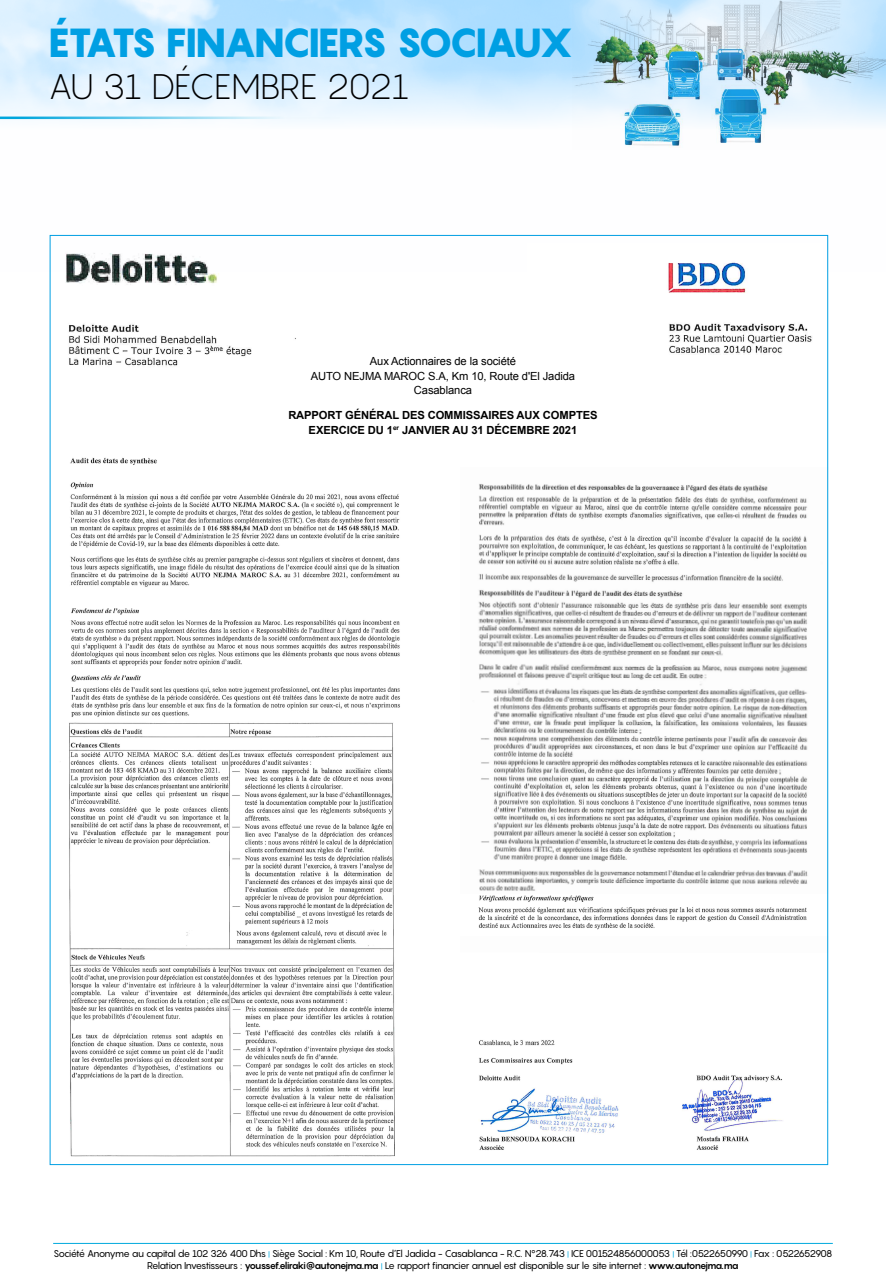
<style>
.page{position:relative;width:886px;height:1276px;background:#fff}
.page>*{position:absolute;margin:0;border:0;box-sizing:border-box;transform-origin:0 0}
.t1{font:900 40px "Pangram";letter-spacing:-.08em;color:#009fe3}
.t2{font:300 35px "Pangram";letter-spacing:-.035em;color:#000}
.t3{font:700 11.25px/14.9px "Arial";letter-spacing:-.01em;color:#000;text-align:center}
.t4{font:11.25px/14.9px "Arial";letter-spacing:-.01em;color:#000;text-align:center}
.t5{font:9.75px/11.8px "Pangram";letter-spacing:-.08em;color:#000;text-align:center}
.s1{font-size:7.25px;color:#00a9dd}
.s2{font-weight:700}
</style>
<div class="page">
<img style="left:479px;top:1040px;width:304px;height:110px">
<img style="left:49px;top:271px;width:247px;height:100px">
<img style="left:478px;top:484px;width:330px;height:407px">
<img style="left:70px;top:457px;width:330px;height:260px">
<img style="left:478px;top:895px;width:329px;height:35px">
<img style="left:69px;top:722px;width:326px;height:435px">
<img style="left:0;top:0;width:829px;height:271px">
<img style="left:572px;top:0;width:314px;height:149px">
<img style="left:527px;top:243px;width:295px;height:111px">
<hr style="left:53px;top:1243px;width:780px;height:1px;background:#00a9dd">
<h1 class="t1" style="left:48px;top:16px;width:527px">ÉTATS FINANCIERS SOCIAUX</h1>
<h2 class="t2" style="left:48px;top:64px;width:363px">AU 31 DÉCEMBRE 2021</h2>
<p class="t4" style="left:311px;top:353px;width:266px">Aux Actionnaires de la société<br>AUTO NEJMA MAROC S.A, Km 10, Route d'El Jadida<br>Casablanca</p>
<p class="t3" style="left:288px;top:408px;width:311px">RAPPORT GÉNÉRAL DES COMMISSAIRES AUX COMPTES<br>EXERCICE DU 1<sup>er</sup> JANVIER AU 31 DÉCEMBRE 2021</p>
<p class="t5" style="left:54px;top:1247px;width:780px">Société Anonyme au capital de 102 326 400 Dhs <span class="s1">|</span> Siège Social : Km 10, Route d’El Jadida - Casablanca - R.C. N°28.743 <span class="s1">|</span> ICE 001524856000053 <span class="s1">|</span> Tél :0522650990 <span class="s1">|</span> Fax : 0522652908<br>Relation Investisseurs : <span class="s2">youssef.eliraki@autonejma.ma</span> <span class="s1">|</span> Le rapport financier annuel est disponible sur le site internet : <span class="s2">www.autonejma.ma</span></p>
</div>
